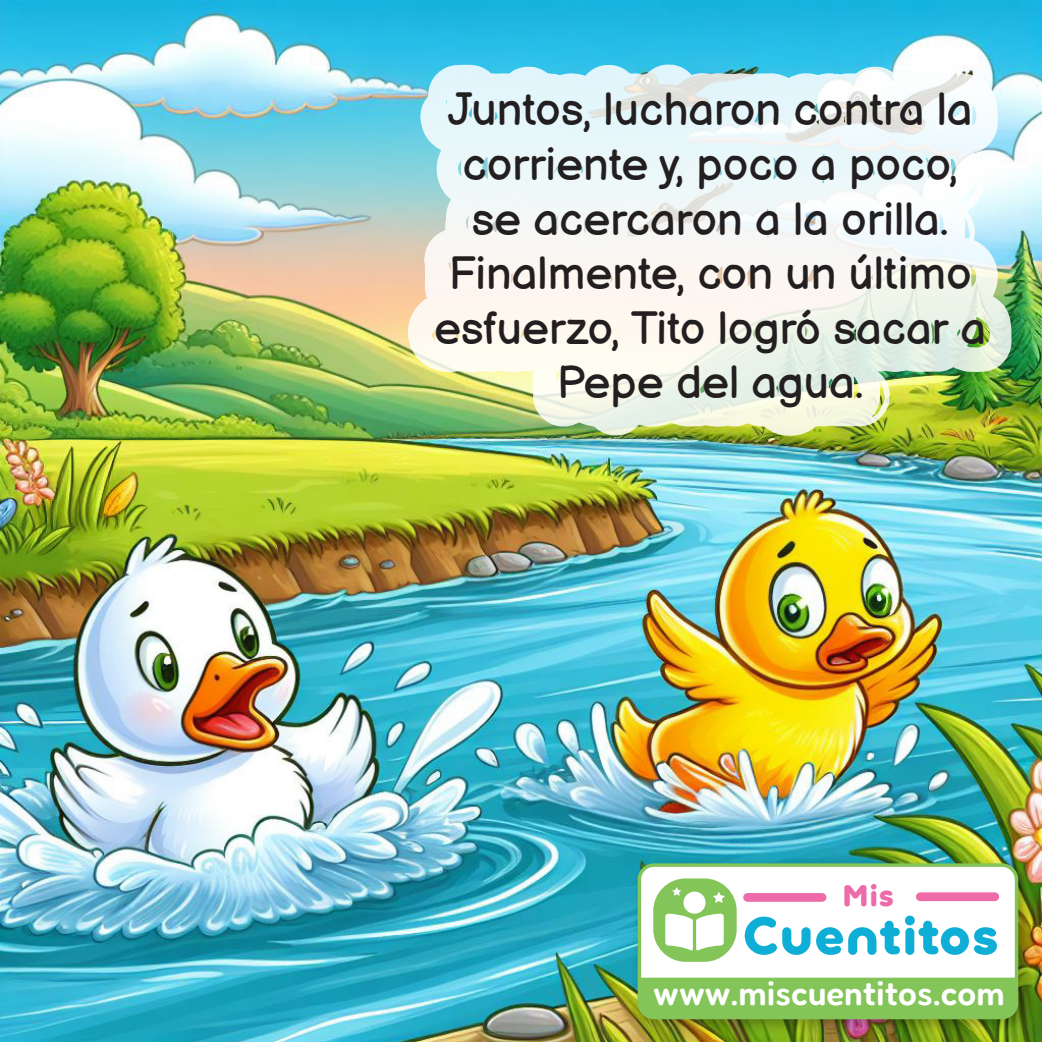
<style>
.page{position:relative;width:1042px;height:1042px;background:#fff}
.page>*{position:absolute;margin:0;border:0;box-sizing:border-box;transform-origin:0 0}
.t1{font:53.02px "Ultima Regular 4";color:#0eaed6}
.t2{font:45.5px/54.6px "Balsamiq Sans";color:#231f20;text-align:center}
.t3{font:500 semi-condensed 33.6px "Fredoka";color:#fff;scale:1.14 1}
.t4{font:30.1px "Ultima Regular 4";color:#ed6ba8}
</style>
<div class="page">
<img style="left:0;top:1px;width:1042px;height:1041px">
<img style="left:406px;top:0;width:620px;height:521px">
<img style="left:627px;top:853px;width:411px;height:186px">
<div style="left:639px;top:865px;width:377px;height:152px;background:#fff;border-radius:15px"></div>
<div style="left:637px;top:863px;width:381px;height:156px;border:4px solid #83c558;border-radius:15px"></div>
<div style="left:920px;top:892px;width:75px;height:9px;background:#ed6ba8"></div>
<div style="left:747px;top:893px;width:75px;height:9px;background:#ed6ba8"></div>
<div style="left:653px;top:878px;width:83px;height:84px;background:#83c558;border-radius:32px"></div>
<svg style="left:665px;top:887px;width:60px;height:64px"></svg>
<div style="left:639px;top:978px;width:377px;height:39px;background:#83c558"></div>
<p class="t2" style="left:434px;top:80px;width:554px">Juntos, lucharon contra la corriente y, poco a poco, se acercaron a la orilla.<br>Finalmente, con un último esfuerzo, Tito logró sacar a<br>Pepe del agua.</p>
<p class="t4" style="left:842px;top:876px;width:53px">Mis</p>
<p class="t1" style="left:742px;top:901px;width:258px">Cuentitos</p>
<p class="t3" style="left:653px;top:972px;width:310px">www.miscuentitos.com</p>
</div>
